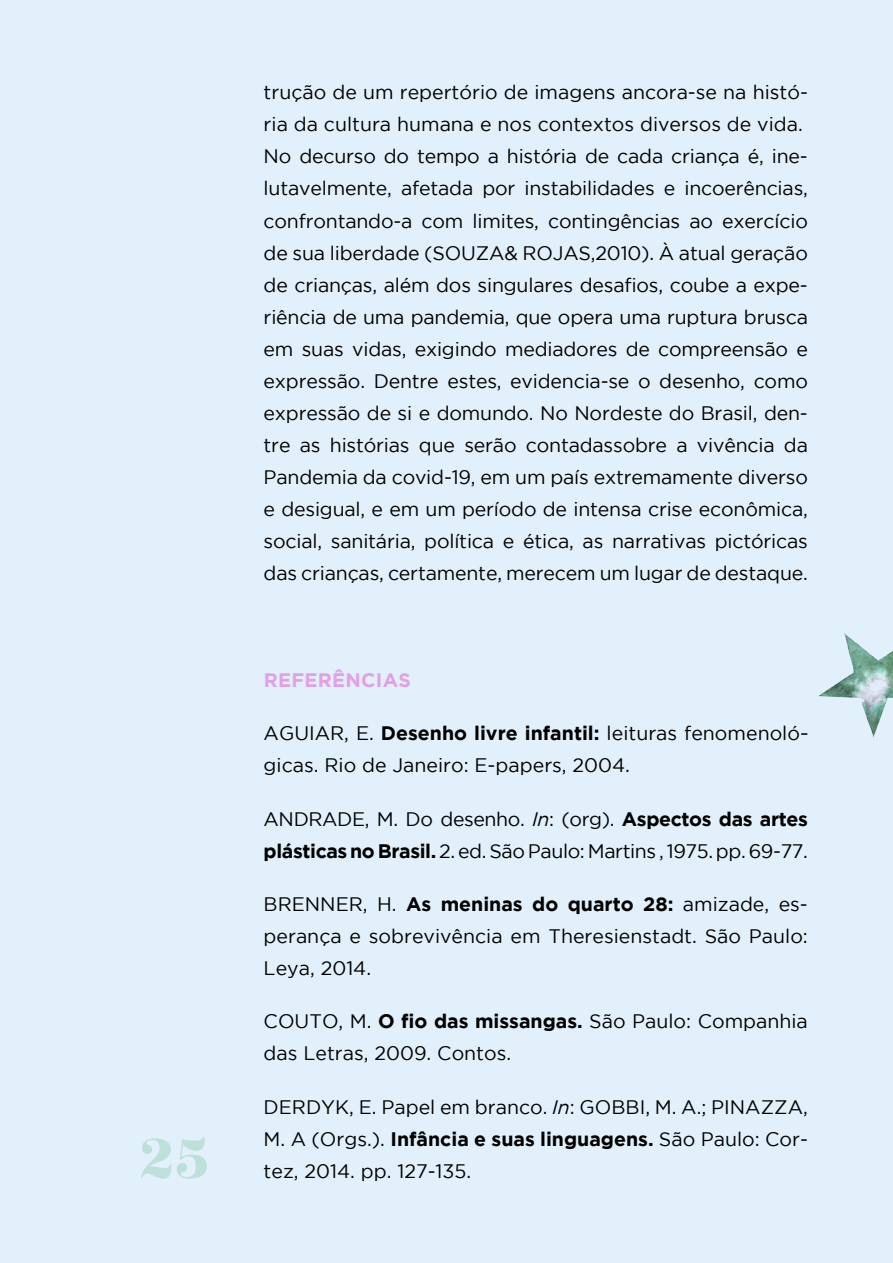
<style>
.page{position:relative;width:893px;height:1263px;background:#e1f0fa}
.page>*{position:absolute;margin:0;border:0;box-sizing:border-box;transform-origin:0 0}
.t1{font:67.5px "Rozha One";color:#bde0da}
.t2{font:19.5px/32.1px "Gotham";letter-spacing:-.01em;color:#000}
.t3{font:700 19.5px "Gotham";letter-spacing:.015em;color:#e3a0e7}
.s1{font-weight:700}
.s2{font-style:italic}
</style>
<div class="page">
<img style="left:819px;top:633px;width:74px;height:104px">
<h1 class="t1" style="left:139px;top:1110px;width:72px">25</h1>
<p class="t2" style="left:264px;top:76px;width:546px">trução de um repertório de imagens ancora-se na histó&shy;ria da cultura humana e nos contextos diversos de vida.<br>No decurso do tempo a história de cada criança é, ine&shy;lutavelmente, afetada por instabilidades e incoerências, confrontando-a com limites, contingências ao exercício de sua liberdade (SOUZA&amp; ROJAS,2010). À atual geração de crianças, além dos singulares desafios, coube a expe&shy;riência de uma pandemia, que opera uma ruptura brusca em suas vidas, exigindo mediadores de compreensão e expressão. Dentre estes, evidencia-se o desenho, como expressão de si e domundo. No Nordeste do Brasil, den&shy;tre as histórias que serão contadassobre a vivência da Pandemia da covid-19, em um país extremamente diverso e desigual, e em um período de intensa crise econômica, social, sanitária, política e ética, as narrativas pictóricas das crianças, certamente, merecem um lugar de destaque.</p>
<p class="t3" style="left:264px;top:669px;width:149px">REFERÊNCIAS</p>
<p class="t2" style="left:264px;top:717px;width:546px">AGUIAR, E. <span class="s1">Desenho livre infantil:</span> leituras fenomenoló&shy;gicas. Rio de Janeiro: E-papers, 2004.</p>
<p class="t2" style="left:264px;top:802px;width:546px">ANDRADE, M. Do desenho. <span class="s2">In</span>: (org). <span class="s1">Aspectos das artes plásticas no Brasil.</span> 2. ed. São Paulo: Martins , 1975. pp. 69-77.</p>
<p class="t2" style="left:264px;top:888px;width:546px;text-align:justify">BRENNER, H. <span class="s1">As meninas do quarto 28:</span> amizade, es&shy;perança e sobrevivência em Theresienstadt. São Paulo:<br>Leya, 2014.</p>
<p class="t2" style="left:264px;top:1005px;width:546px">COUTO, M. <span class="s1">O fio das missangas.</span> São Paulo: Companhia das Letras, 2009. Contos.</p>
<p class="t2" style="left:264px;top:1090px;width:546px;text-align:justify">DERDYK, E. Papel em branco. <span class="s2">In</span>: GOBBI, M. A.; PINAZZA, M. A (Orgs.). <span class="s1">Infância e suas linguagens.</span> São Paulo: Cor&shy;tez, 2014. pp. 127-135.</p>
</div>
